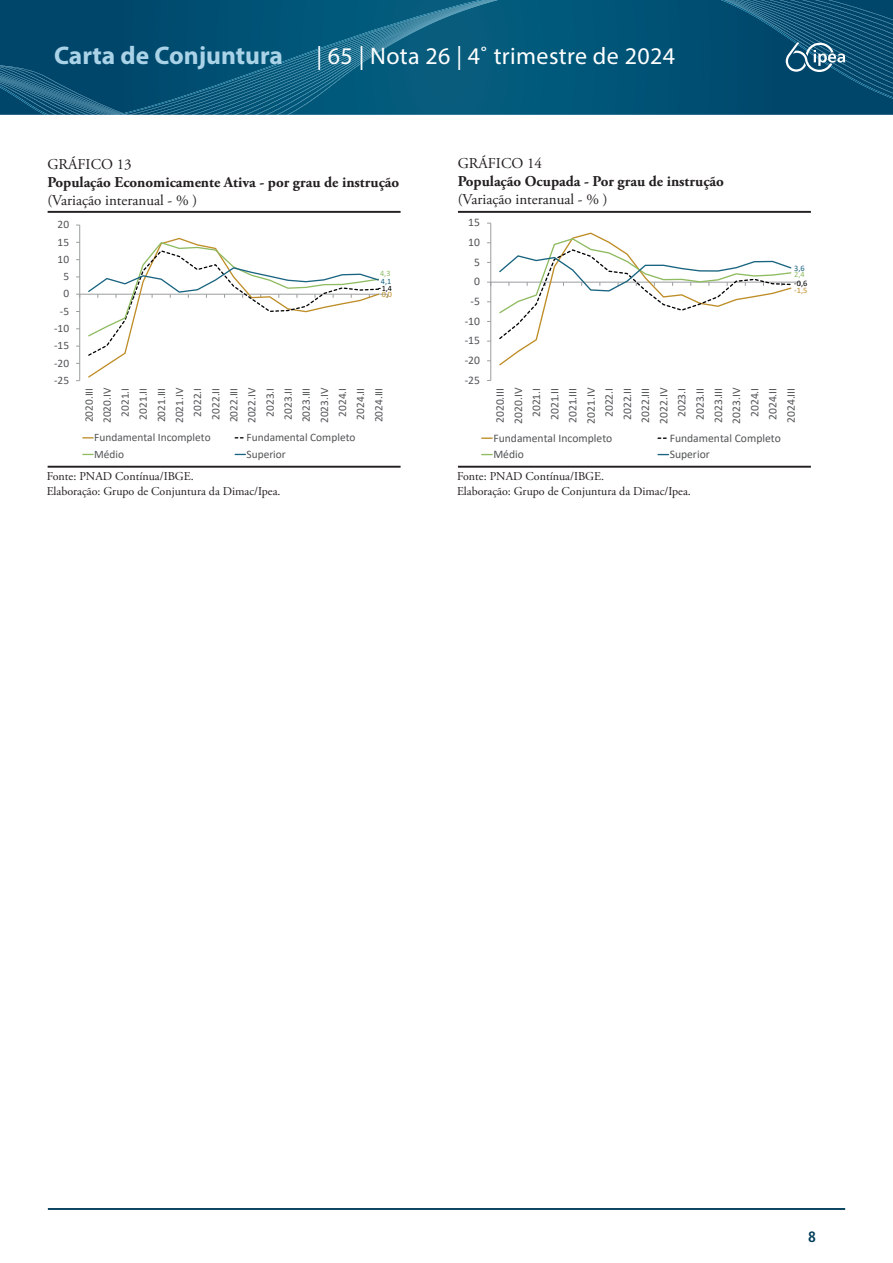
<style>
.page{position:relative;width:893px;height:1263px;background:#fff}
.page>*{position:absolute;margin:0;border:0;box-sizing:border-box;transform-origin:0 0}
.t1{font:700 25.5px "Myriad Pro";color:#abd3e8}
.t2{font:24px "Myriad Pro";letter-spacing:.015em;color:#fff}
.t3{font:700 15px "Adobe Garamond Pro";color:#231f20}
.t4{font:15px "Adobe Garamond Pro";color:#231f20}
.t5{font:700 condensed 15px "Frutiger LT Pro";color:#013d59}
.t6{font:12px/14.4px "Adobe Garamond Pro";color:#231f20}
.t7{font:11.55px/18.1px "Calibri";color:#515455;text-align:center}
.t8{font:11.4px/18.1px "Calibri";color:#515455;text-align:center}
.t9{font:8.25px "Calibri";color:#be8d27}
.t10{font:8.25px "Calibri";color:#000001}
.t11{font:8.25px "Calibri";color:#91bc65}
.t12{font:8.25px "Calibri";color:#196480}
.t13{font:8.1px "Calibri";color:#be8d27}
.t14{font:8.1px "Calibri";color:#000001}
.t15{font:8.1px "Calibri";color:#91bc65}
.t16{font:8.1px "Calibri";color:#196480}
</style>
<div class="page">
<hr style="left:48px;top:1208px;width:797px;height:2px;background:#013d59">
<svg style="left:498px;top:0;width:395px;height:115px;background:#015376"></svg>
<svg style="left:0;top:0;width:498px;height:115px;background:#095779"></svg>
<svg style="left:721px;top:0;width:172px;height:100px;background:#0f5376"></svg>
<hr style="left:458px;top:466px;width:353px;height:2px;background:#231f20">
<hr style="left:458px;top:211px;width:353px;height:2px;background:#231f20">
<hr style="left:490px;top:223px;width:1px;height:157px;background:#9a9d9e">
<hr style="left:491px;top:282px;width:309px;height:1px;background:#9a9d9e">
<svg style="left:498px;top:232px;width:294px;height:134px"></svg>
<svg style="left:482px;top:437px;width:10px;height:2px"></svg>
<svg style="left:658px;top:437px;width:9px;height:2px"></svg>
<hr style="left:48px;top:466px;width:353px;height:2px;background:#231f20">
<hr style="left:48px;top:211px;width:353px;height:2px;background:#231f20">
<hr style="left:79px;top:225px;width:1px;height:156px;background:#9a9d9e">
<hr style="left:80px;top:294px;width:307px;height:1px;background:#9a9d9e">
<svg style="left:87px;top:237px;width:294px;height:141px"></svg>
<h1 class="t1" style="left:54px;top:39px;width:230px">Carta de Conjuntura</h1>
<h2 class="t2" style="left:316px;top:41px;width:360px">| 65 | Nota 26 | 4˚ trimestre de 2024</h2>
<h3 class="t4" style="left:47px;top:155px;width:86px">GRÁFICO 13</h3>
<h3 class="t3" style="left:47px;top:173px;width:353px">População Economicamente Ativa - por grau de instrução</h3>
<h3 class="t4" style="left:47px;top:191px;width:152px">(Variação interanual - % )</h3>
<h3 class="t4" style="left:458px;top:154px;width:86px">GRÁFICO 14</h3>
<h3 class="t3" style="left:458px;top:173px;width:268px">População Ocupada - Por grau de instrução</h3>
<h3 class="t4" style="left:458px;top:190px;width:152px">(Variação interanual - % )</h3>
<p class="t8" style="left:58px;top:215px;width:13px">20</p>
<p class="t7" style="left:468px;top:213px;width:13px">15</p>
<p class="t8" style="left:58px;top:232px;width:13px">15</p>
<p class="t7" style="left:468px;top:233px;width:13px">10</p>
<p class="t8" style="left:58px;top:250px;width:13px">10</p>
<p class="t7" style="left:474px;top:253px;width:7px">5</p>
<p class="t8" style="left:63px;top:267px;width:7px">5</p>
<p class="t8" style="left:63px;top:284px;width:7px">0</p>
<p class="t15" style="left:380px;top:267px;width:12px">4,3</p>
<p class="t16" style="left:381px;top:275px;width:12px">4,1</p>
<p class="t14" style="left:382px;top:283px;width:12px">1,4</p>
<p class="t13" style="left:382px;top:289px;width:12px">0,0</p>
<p class="t7" style="left:474px;top:272px;width:7px">0</p>
<p class="t7" style="left:471px;top:292px;width:11px">-5</p>
<p class="t12" style="left:794px;top:262px;width:12px">3,6</p>
<p class="t11" style="left:794px;top:268px;width:12px">2,4</p>
<p class="t10" style="left:794px;top:277px;width:15px">-0,6</p>
<p class="t9" style="left:794px;top:284px;width:15px">-1,5</p>
<p class="t8" style="left:60px;top:302px;width:11px">-5</p>
<p class="t8" style="left:54px;top:319px;width:17px">-10</p>
<p class="t7" style="left:465px;top:312px;width:17px">-10</p>
<p class="t8" style="left:54px;top:336px;width:17px">-15</p>
<p class="t7" style="left:465px;top:331px;width:17px">-15</p>
<p class="t8" style="left:54px;top:353px;width:17px">-20</p>
<p class="t7" style="left:465px;top:351px;width:17px">-20</p>
<p class="t8" style="left:54px;top:371px;width:17px">-25</p>
<p class="t7" style="left:465px;top:371px;width:17px">-25</p>
<p class="t8" style="left:80px;top:423px;width:37px;rotate:-90deg">2020.III<br>2020.IV<br>2021.I<br>2021.II<br>2021.III<br>2021.IV<br>2022.I<br>2022.II<br>2022.III<br>2022.IV<br>2023.I<br>2023.II<br>2023.III<br>2023.IV<br>2024.I<br>2024.II<br>2024.III</p>
<p class="t8" style="left:94px;top:428px;width:118px">Fundamental Incompleto</p>
<p class="t8" style="left:246px;top:428px;width:110px">Fundamental Completo</p>
<p class="t8" style="left:94px;top:444px;width:31px">Médio</p>
<p class="t8" style="left:246px;top:444px;width:41px">Superior</p>
<p class="t7" style="left:491px;top:424px;width:38px;rotate:-90deg">2020.III<br>2020.IV<br>2021.I<br>2021.II<br>2021.III<br>2021.IV<br>2022.I<br>2022.II<br>2022.III<br>2022.IV<br>2023.I<br>2023.II<br>2023.III<br>2023.IV<br>2024.I<br>2024.II<br>2024.III</p>
<p class="t7" style="left:493px;top:428px;width:120px">Fundamental Incompleto</p>
<p class="t7" style="left:670px;top:428px;width:113px">Fundamental Completo</p>
<p class="t7" style="left:493px;top:445px;width:32px">Médio</p>
<p class="t7" style="left:670px;top:445px;width:42px">Superior</p>
<p class="t6" style="left:47px;top:470px;width:235px">Fonte: PNAD Contínua/IBGE.<br>Elaboração: Grupo de Conjuntura da Dimac/Ipea.</p>
<p class="t6" style="left:457px;top:470px;width:235px">Fonte: PNAD Contínua/IBGE.<br>Elaboração: Grupo de Conjuntura da Dimac/Ipea.</p>
<h3 class="t5" style="left:808px;top:1228px;width:9px">8</h3>
</div>
